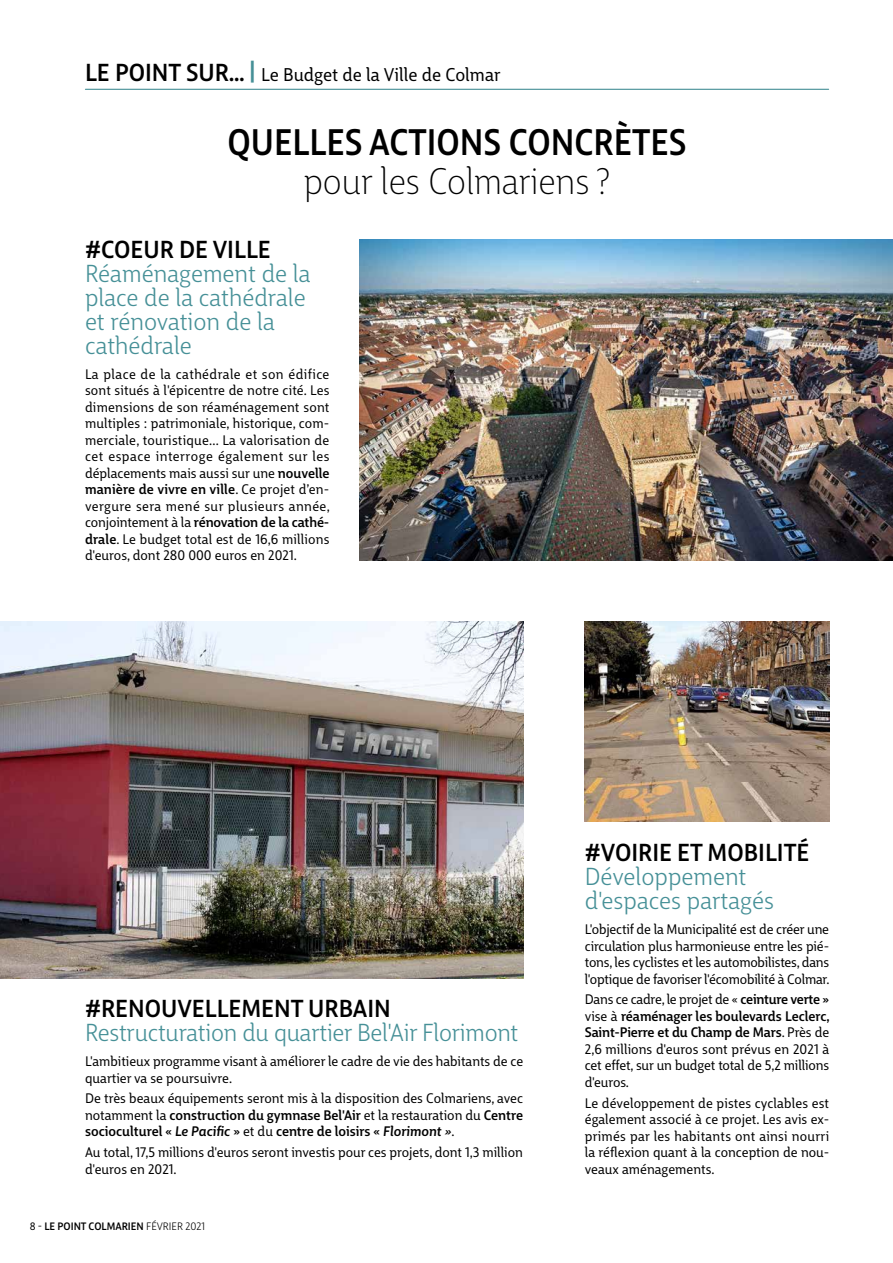
<style>
.page{position:relative;width:893px;height:1263px;background:#fff}
.page>*{position:absolute;margin:0;border:0;box-sizing:border-box;transform-origin:0 0}
.t1{font:500 36px "Big City Grotesque Pro";color:#000;scale:.95 1}
.t2{font:300 36px "Big City Grotesque Pro";color:#000;scale:.95 1}
.t3{font:24px/24px "Big City Grotesque Pro";color:#469097}
.t4{font:500 24px "Big City Grotesque Pro";color:#000}
.t5{font:18px "Big City Grotesque Pro";color:#000}
.t6{font:13.5px/16.5px "Big City Grotesque Pro";letter-spacing:-.005em;color:#000;text-align:justify}
.t7{font:500 10.5px "Big City Grotesque Pro";color:#000}
.s1{font-weight:500;font-size:24px}
.s2{font-weight:500;font-size:24px;color:#469097}
.s3{font-weight:500}
.s4{font-weight:500;font-style:italic}
.s5{font-weight:400}
</style>
<div class="page">
<img style="left:359px;top:240px;width:534px;height:320px">
<img style="left:585px;top:622px;width:244px;height:200px">
<img style="left:0;top:622px;width:523px;height:356px">
<hr style="left:85px;top:89px;width:744px;height:1px;background:#469097">
<h3 class="t5" style="left:85px;top:61px;width:417px"><span class="s1">LE POINT SUR…</span> <span class="s2">|</span> Le Budget de la Ville de Colmar</h3>
<h1 class="t1" style="left:228px;top:112px;width:485px">QUELLES ACTIONS CONCRÈTES</h1>
<h1 class="t2" style="left:304px;top:154px;width:324px">pour les Colmariens ?</h1>
<h2 class="t4" style="left:85px;top:230px;width:187px">#COEUR DE VILLE</h2>
<h2 class="t3" style="left:85px;top:259px;width:227px">Réaménagement de la place de la cathédrale et rénovation de la cathédrale</h2>
<p class="t6" style="left:85px;top:365px;width:246px">La place de la cathédrale et son édifice sont situés à l'épicentre de notre cité. Les dimensions de son réaménagement sont multiples : patrimoniale, historique, com&shy;merciale, touristique... La valorisation de cet espace interroge également sur les déplacements mais aussi sur une <span class="s3">nouvelle manière de vivre en ville</span>. Ce projet d’en&shy;vergure sera mené sur plusieurs année, conjointement à la <span class="s3">rénovation de la cathé&shy;drale</span>. Le budget total est de 16,6 millions d'euros, dont 280 000 euros en 2021.</p>
<h2 class="t4" style="left:85px;top:989px;width:307px">#RENOUVELLEMENT URBAIN</h2>
<h2 class="t3" style="left:85px;top:1019px;width:435px">Restructuration du quartier Bel'Air Florimont</h2>
<p class="t6" style="left:85px;top:1052px;width:440px">L'ambitieux programme visant à améliorer le cadre de vie des habitants de ce quartier va se poursuivre.</p>
<p class="t6" style="left:85px;top:1089px;width:439px">De très beaux équipements seront mis à la disposition des Colmariens, avec notamment la <span class="s3">construction du gymnase Bel'Air</span> et la restauration du <span class="s3">Centre socioculturel «</span> <span class="s4">Le Pacific</span> <span class="s3">»</span> et du <span class="s3">centre de loisirs «</span> <span class="s4">Florimont »</span>.</p>
<p class="t6" style="left:85px;top:1143px;width:439px">Au total, 17,5 millions d'euros seront investis pour ces projets, dont 1,3 million d'euros en 2021.</p>
<p class="t7" style="left:30px;top:1217px;width:177px"><span class="s5">8 -</span> LE POINT COLMARIEN <span class="s5">FÉVRIER 2021</span></p>
<h2 class="t4" style="left:585px;top:833px;width:226px">#VOIRIE ET MOBILITÉ</h2>
<h2 class="t3" style="left:585px;top:863px;width:191px">Développement d'espaces partagés</h2>
<p class="t6" style="left:585px;top:920px;width:246px">L'objectif de la Municipalité est de créer une circulation plus harmonieuse entre les pié&shy;tons, les cyclistes et les automobilistes, dans l'optique de favoriser l'écomobilité à Colmar.</p>
<p class="t6" style="left:585px;top:990px;width:247px">Dans ce cadre, le projet de « <span class="s3">ceinture verte » </span>vise à <span class="s3">réaménager les boulevards Leclerc, Saint-Pierre et du Champ de Mars</span>. Près de 2,6 millions d'euros sont prévus en 2021 à cet effet, sur un budget total de 5,2 millions d'euros.</p>
<p class="t6" style="left:585px;top:1093px;width:246px">Le développement de pistes cyclables est également associé à ce projet. Les avis ex&shy;primés par les habitants ont ainsi nourri la réflexion quant à la conception de nou&shy;veaux aménagements.</p>
</div>
